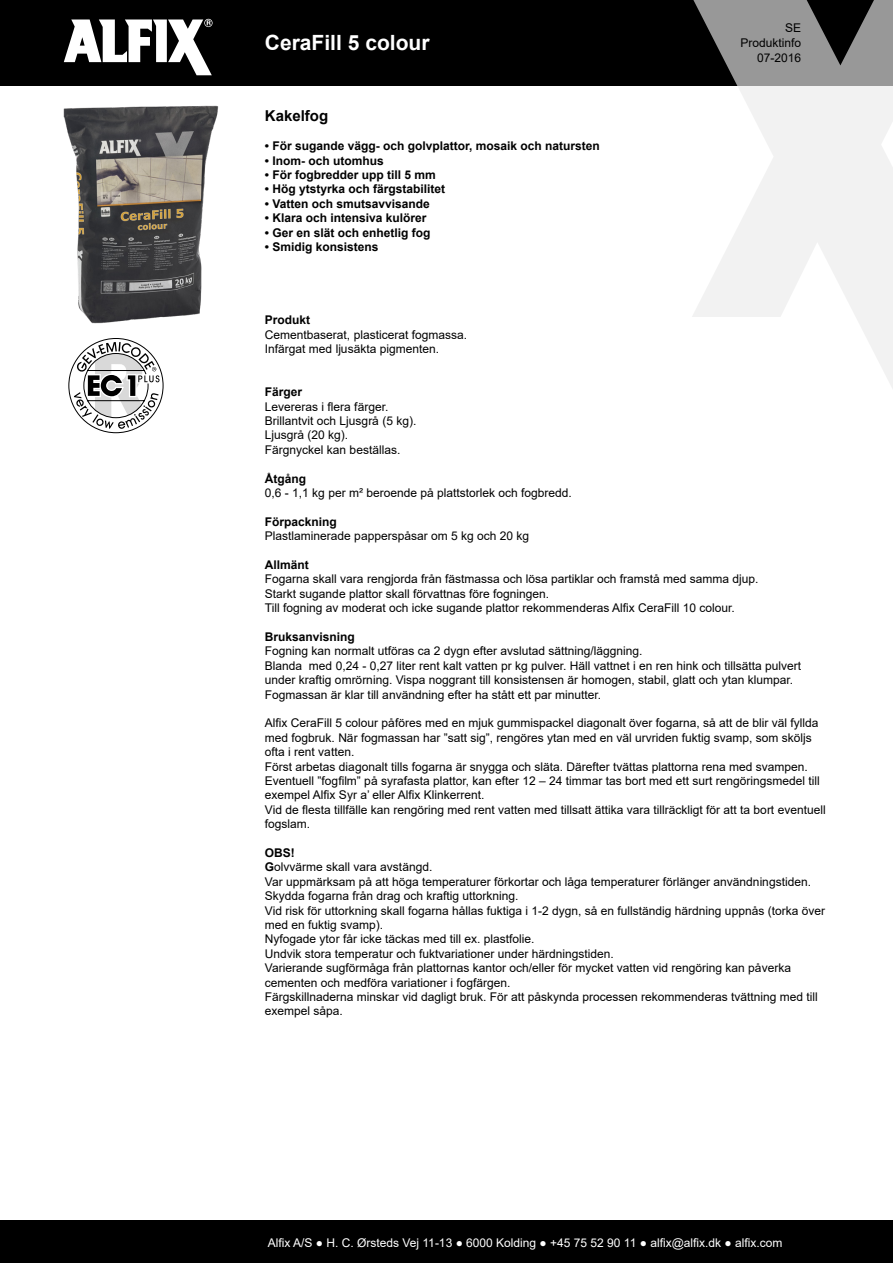
<style>
.page{position:relative;width:893px;height:1263px;background:#fff}
.page>*{position:absolute;margin:0;border:0;box-sizing:border-box;transform-origin:0 0}
.t1{font:700 21px "Arial";color:#fff}
.Brødtekst{font:700 15px "Arial";color:#000}
.Brødtekst-2{font:12px/14.4px "Arial";color:#000}
.Brødtekst-3{font:700 12px "Arial";color:#000}
.t2{font:12px "Arial";color:#fff}
.s1{font-weight:700}
</style>
<div class="page">
<div style="left:0;top:0;width:893px;height:85px;background:#000"></div>
<div style="left:0;top:1220px;width:893px;height:43px;background:#000"></div>
<svg style="left:691px;top:0;width:202px;height:388px"></svg>
<svg style="left:64px;top:19px;width:149px;height:56px"></svg>
<img style="left:63px;top:105px;width:156px;height:219px">
<svg style="left:68px;top:338px;width:96px;height:95px"></svg>
<p class="t1" style="left:265px;top:28px;width:166px">CeraFill 5 colour</p>
<p class="Brødtekst" style="left:265px;top:106px;width:65px">Kakelfog</p>
<p class="Brødtekst-3" style="left:265px;top:138px;width:336px">• För sugande vägg- och golvplattor, mosaik och natursten</p>
<p class="Brødtekst-3" style="left:265px;top:152px;width:120px">• Inom- och utomhus</p>
<p class="Brødtekst-3" style="left:265px;top:166px;width:172px">• För fogbredder upp till 5 mm</p>
<p class="Brødtekst-3" style="left:265px;top:181px;width:182px">• Hög ytstyrka och färgstabilitet</p>
<p class="Brødtekst-3" style="left:265px;top:195px;width:166px">• Vatten och smutsavvisande</p>
<p class="Brødtekst-3" style="left:265px;top:210px;width:163px">• Klara och intensiva kulörer</p>
<p class="Brødtekst-3" style="left:265px;top:224px;width:167px">• Ger en slät och enhetlig fog</p>
<p class="Brødtekst-3" style="left:265px;top:238px;width:115px">• Smidig konsistens</p>
<p class="Brødtekst-2" style="left:785px;top:20px;width:18px">SE</p>
<p class="Brødtekst-2" style="left:741px;top:35px;width:62px">Produktinfo</p>
<p class="Brødtekst-2" style="left:757px;top:50px;width:46px">07-2016</p>
<p class="Brødtekst-3" style="left:265px;top:311px;width:47px">Produkt</p>
<p class="Brødtekst-2" style="left:265px;top:327px;width:204px">Cementbaserat, plasticerat fogmassa.</p>
<p class="Brødtekst-2" style="left:265px;top:341px;width:176px">Infärgat med ljusäkta pigmenten.</p>
<p class="Brødtekst-3" style="left:265px;top:383px;width:39px">Färger</p>
<p class="Brødtekst-2" style="left:265px;top:399px;width:125px">Levereras i flera färger.</p>
<p class="Brødtekst-2" style="left:265px;top:413px;width:153px">Brillantvit och Ljusgrå (5 kg).</p>
<p class="Brødtekst-2" style="left:265px;top:428px;width:85px">Ljusgrå (20 kg).</p>
<p class="Brødtekst-2" style="left:265px;top:442px;width:137px">Färgnyckel kan beställas.</p>
<p class="Brødtekst-3" style="left:265px;top:470px;width:43px">Åtgång</p>
<p class="Brødtekst-2" style="left:265px;top:485px;width:308px">0,6 - 1,1 kg per m² beroende på plattstorlek och fogbredd.</p>
<p class="Brødtekst-3" style="left:265px;top:513px;width:74px">Förpackning</p>
<p class="Brødtekst-2" style="left:265px;top:529px;width:266px">Plastlaminerade papperspåsar om 5 kg och 20 kg</p>
<p class="Brødtekst-3" style="left:265px;top:556px;width:46px">Allmänt</p>
<p class="Brødtekst-2" style="left:265px;top:572px;width:495px">Fogarna skall vara rengjorda från fästmassa och lösa partiklar och framstå med samma djup.</p>
<p class="Brødtekst-2" style="left:265px;top:586px;width:286px">Starkt sugande plattor skall förvattnas före fogningen.</p>
<p class="Brødtekst-2" style="left:265px;top:601px;width:471px">Till fogning av moderat och icke sugande plattor rekommenderas Alfix CeraFill 10 colour.</p>
<p class="Brødtekst-3" style="left:265px;top:628px;width:92px">Bruksanvisning</p>
<p class="Brødtekst-2" style="left:265px;top:644px;width:379px">Fogning kan normalt utföras ca 2 dygn efter avslutad sättning/läggning.</p>
<p class="Brødtekst-2" style="left:265px;top:658px;width:538px">Blanda med 0,24 - 0,27 liter rent kalt vatten pr kg pulver. Häll vattnet i en ren hink och tillsätta pulvert under kraftig omrörning. Vispa noggrant till konsistensen är homogen, stabil, glatt och ytan klumpar.</p>
<p class="Brødtekst-2" style="left:265px;top:687px;width:338px">Fogmassan är klar till användning efter ha stått ett par minutter.</p>
<p class="Brødtekst-2" style="left:265px;top:716px;width:555px">Alfix CeraFill 5 colour påföres med en mjuk gummispackel diagonalt över fogarna, så att de blir väl fyllda med fogbruk. När fogmassan har ”satt sig”, rengöres ytan med en väl urvriden fuktig svamp, som sköljs ofta i rent vatten.</p>
<p class="Brødtekst-2" style="left:265px;top:759px;width:544px">Först arbetas diagonalt tills fogarna är snygga och släta. Därefter tvättas plattorna rena med svampen.</p>
<p class="Brødtekst-2" style="left:265px;top:773px;width:556px">Eventuell ”fogfilm” på syrafasta plattor, kan efter 12 – 24 timmar tas bort med ett surt rengöringsmedel till exempel Alfix Syr a’ eller Alfix Klinkerrent.</p>
<p class="Brødtekst-2" style="left:265px;top:802px;width:562px">Vid de flesta tillfälle kan rengöring med rent vatten med tillsatt ättika vara tillräckligt för att ta bort eventuell fogslam.</p>
<p class="Brødtekst-3" style="left:265px;top:844px;width:31px">OBS!</p>
<p class="Brødtekst-2" style="left:265px;top:860px;width:169px"><span class="s1">G</span>olvvärme skall vara avstängd.</p>
<p class="Brødtekst-2" style="left:265px;top:874px;width:548px">Var uppmärksam på att höga temperaturer förkortar och låga temperaturer förlänger användningstiden.</p>
<p class="Brødtekst-2" style="left:265px;top:889px;width:255px">Skydda fogarna från drag och kraftig uttorkning.</p>
<p class="Brødtekst-2" style="left:265px;top:903px;width:562px">Vid risk för uttorkning skall fogarna hållas fuktiga i 1-2 dygn, så en fullständig härdning uppnås (torka över med en fuktig svamp).</p>
<p class="Brødtekst-2" style="left:265px;top:932px;width:271px">Nyfogade ytor får icke täckas med till ex. plastfolie.</p>
<p class="Brødtekst-2" style="left:265px;top:946px;width:350px">Undvik stora temperatur och fuktvariationer under härdningstiden.</p>
<p class="Brødtekst-2" style="left:265px;top:961px;width:528px">Varierande sugförmåga från plattornas kantor och/eller för mycket vatten vid rengöring kan påverka cementen och medföra variationer i fogfärgen.</p>
<p class="Brødtekst-2" style="left:265px;top:989px;width:554px">Färgskillnaderna minskar vid dagligt bruk. För att påskynda processen rekommenderas tvättning med till exempel såpa.</p>
<p class="t2" style="left:268px;top:1234px;width:516px">Alfix A/S ● H. C. Ørsteds Vej 11-13 ● 6000 Kolding ● +45 75 52 90 11 ● alfix@alfix.dk ● alfix.com</p>
</div>
